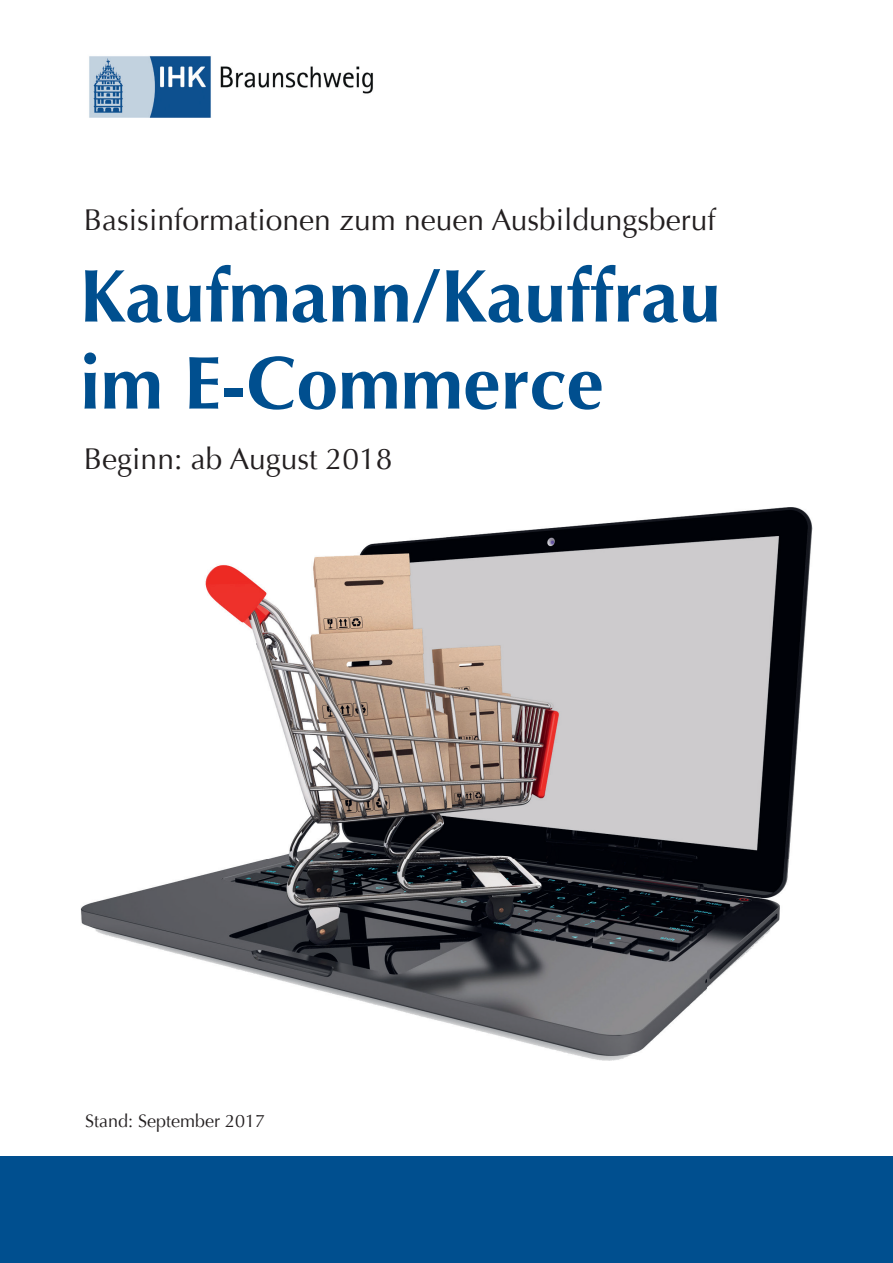
<style>
.page{position:relative;width:893px;height:1263px;background:#fff}
.page>*{position:absolute;margin:0;border:0;box-sizing:border-box;transform-origin:0 0}
.t1{font:700 75px/87px "Optima";color:#004f8f}
.t2{font:30px "Optima";color:#231f20}
.t3{font:18px "Optima";color:#231f20}
</style>
<div class="page">
<img style="left:81px;top:508px;width:731px;height:552px">
<div style="left:0;top:1157px;width:893px;height:106px;background:#004f8f"></div>
<img style="left:89px;top:56px;width:284px;height:62px">
<p class="t2" style="left:84px;top:202px;width:633px">Basisinformationen zum neuen Ausbildungsberuf</p>
<h1 class="t1" style="left:80px;top:253px;width:642px">Kaufmann/Kauffrau im E-Commerce</h1>
<p class="t2" style="left:84px;top:441px;width:310px">Beginn: ab August 2018</p>
<p class="t3" style="left:85px;top:1110px;width:182px">Stand: September 2017</p>
</div>
